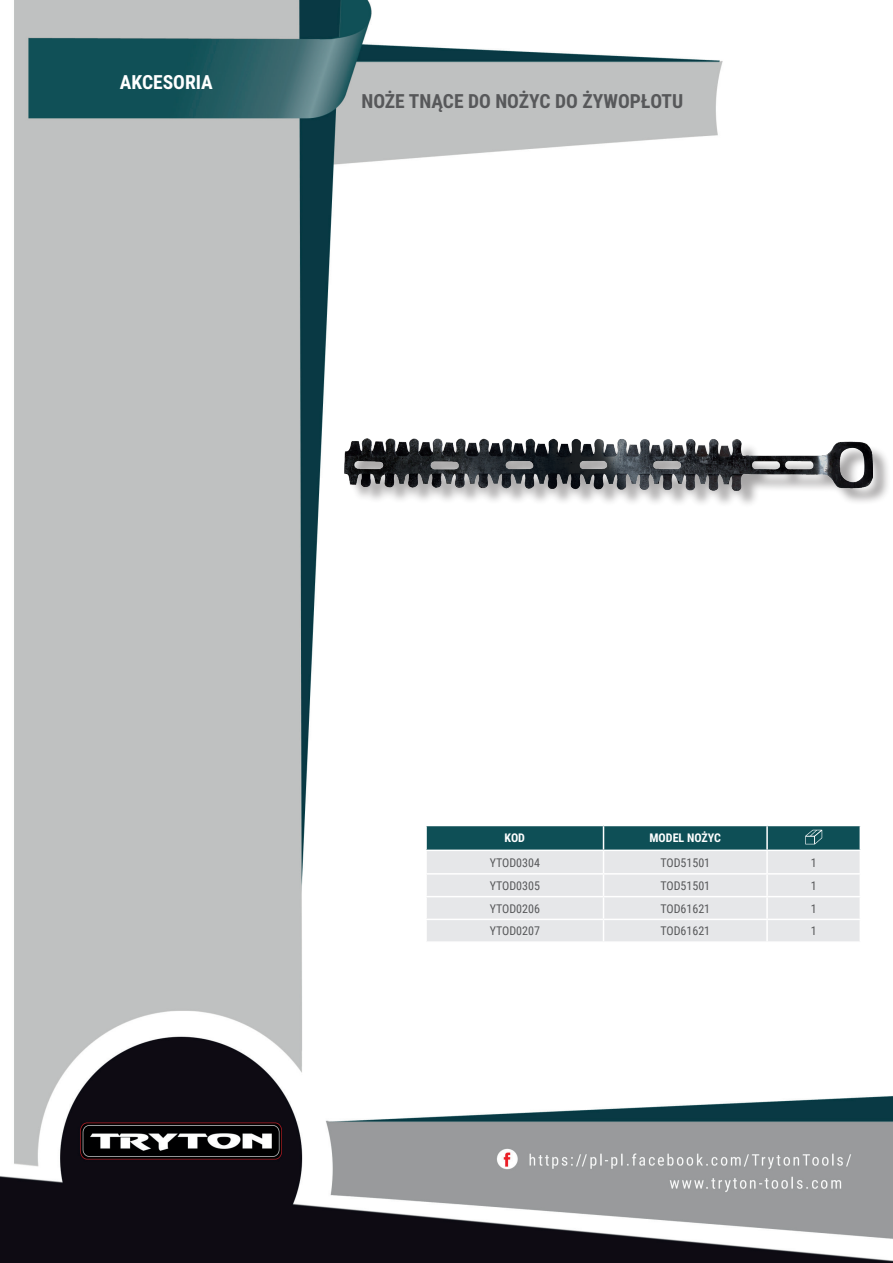
<style>
.page{position:relative;width:893px;height:1263px;background:#fff}
.page>*{position:absolute;margin:0;border:0;box-sizing:border-box;transform-origin:0 0}
.t1{font:700 19.5px "Roboto Condensed";color:#57585a}
.t2{font:700 19.5px "Roboto Condensed";color:#fff}
.t3{font:12px "Roboto Condensed";color:#57585a}
.t4{font:700 12px "Roboto Condensed";color:#fff}
</style>
<div class="page">
<img style="left:0;top:0;width:893px;height:1263px">
<div style="left:348px;top:442px;width:543px;height:67px;background:#231f20;opacity:.4"></div>
<img style="left:345px;top:439px;width:527px;height:51px">
<hr style="left:425px;top:826px;width:2px;height:23px;background:#fff">
<hr style="left:425px;top:851px;width:2px;height:22px;background:#fff">
<hr style="left:425px;top:874px;width:2px;height:22px;background:#fff">
<hr style="left:425px;top:897px;width:2px;height:22px;background:#fff">
<hr style="left:425px;top:920px;width:2px;height:21px;background:#fff">
<hr style="left:425px;top:825px;width:178px;height:1px;background:#fff">
<hr style="left:425px;top:849px;width:178px;height:2px;background:#fff">
<hr style="left:425px;top:873px;width:178px;height:1px;background:#fff">
<hr style="left:425px;top:896px;width:178px;height:1px;background:#fff">
<hr style="left:425px;top:919px;width:178px;height:1px;background:#fff">
<hr style="left:425px;top:941px;width:178px;height:2px;background:#fff">
<hr style="left:603px;top:941px;width:164px;height:2px;background:#fff">
<hr style="left:767px;top:941px;width:94px;height:2px;background:#fff">
<svg style="left:426px;top:825px;width:435px;height:116px;background:#bdcacd"></svg>
<h1 class="t2" style="left:120px;top:69px;width:95px">AKCESORIA</h1>
<h1 class="t1" style="left:361px;top:88px;width:323px">NOŻE TNĄCE DO NOŻYC DO ŻYWOPŁOTU</h1>
<p class="t4" style="left:504px;top:829px;width:22px">KOD</p>
<p class="t4" style="left:649px;top:829px;width:73px">MODEL NOŻYC</p>
<p class="t3" style="left:490px;top:854px;width:52px">YTOD0304</p>
<p class="t3" style="left:660px;top:854px;width:51px">TOD51501</p>
<p class="t3" style="left:811px;top:854px;width:7px">1</p>
<p class="t3" style="left:490px;top:877px;width:52px">YTOD0305</p>
<p class="t3" style="left:660px;top:877px;width:51px">TOD51501</p>
<p class="t3" style="left:811px;top:877px;width:7px">1</p>
<p class="t3" style="left:490px;top:900px;width:52px">YTOD0206</p>
<p class="t3" style="left:660px;top:900px;width:51px">TOD61621</p>
<p class="t3" style="left:811px;top:900px;width:7px">1</p>
<p class="t3" style="left:490px;top:922px;width:52px">YTOD0207</p>
<p class="t3" style="left:660px;top:922px;width:51px">TOD61621</p>
<p class="t3" style="left:811px;top:922px;width:7px">1</p>
</div>
